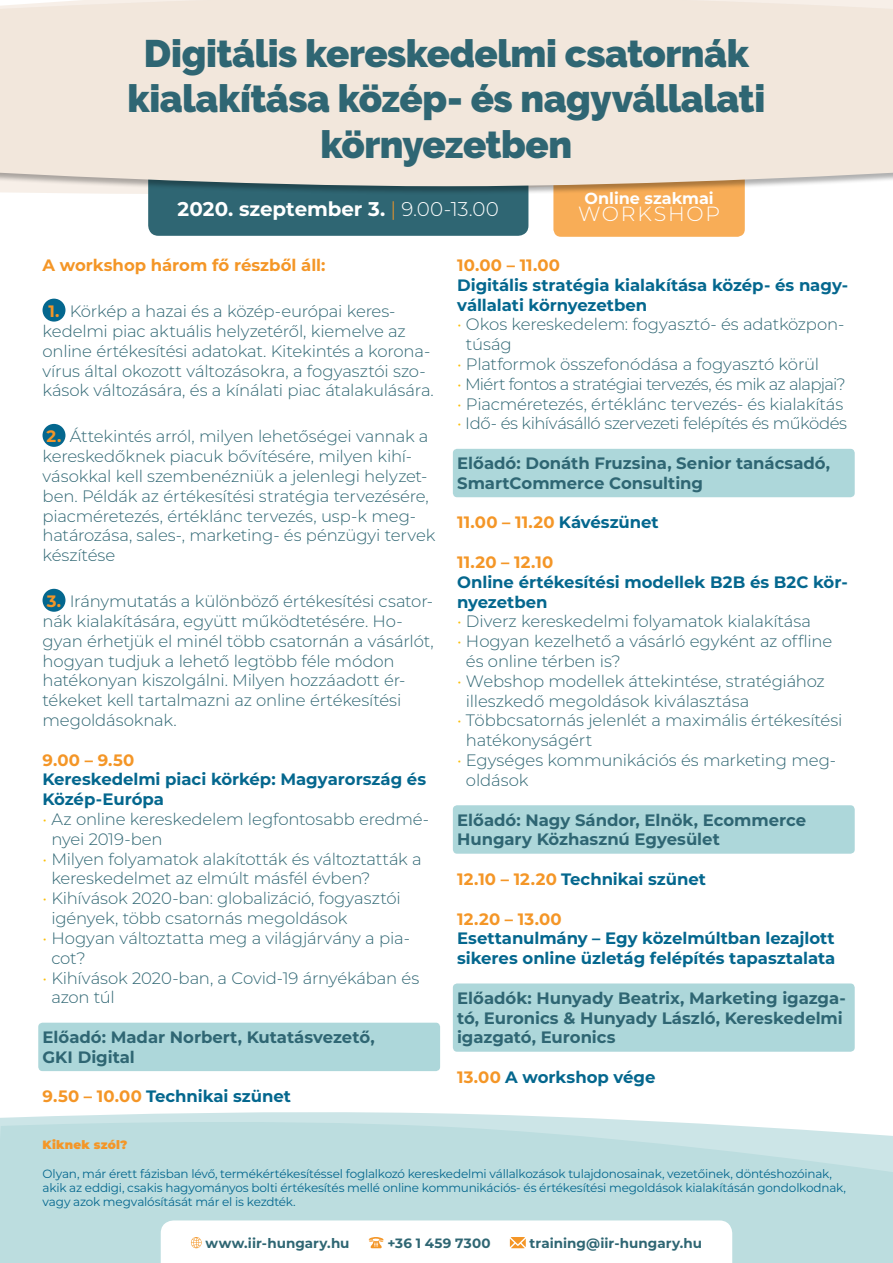
<style>
.page{position:relative;width:893px;height:1263px;background:#fff}
.page>*{position:absolute;margin:0;border:0;box-sizing:border-box;transform-origin:0 0}
.t1{font:900 38.25px/45.9px "Raleway";letter-spacing:-.01em;color:#2f6673;text-align:center}
.t2{font:300 20.55px "Montserrat";letter-spacing:.09em;color:#fff}
.t3{font:700 19.8px "Montserrat";letter-spacing:-.005em;color:#fff}
.t4{font:300 16.5px/19.8px "Montserrat";letter-spacing:-.01em;color:#2f6673}
.t5{font:700 16.5px/19.8px "Montserrat";letter-spacing:-.005em;color:#04678e}
.t6{font:700 16.5px/19.8px "Montserrat";letter-spacing:-.005em;color:#2f6673}
.t7{font:700 16.5px "Montserrat";letter-spacing:.005em;color:#f49627}
.t8{font:300 16.5px "Montserrat";letter-spacing:-.045em;color:#2f6673}
.t9{font:300 16.5px "Montserrat";letter-spacing:-.03em;color:#2f6673}
.t10{font:700 16.05px "Montserrat";letter-spacing:-.005em;color:#fff}
.t11{font:700 13.5px "Montserrat";letter-spacing:.005em;color:#2f6673}
.t12{font:12px/14.4px "Montserrat";letter-spacing:-.015em;color:#04678e}
.t13{font:900 12px "Montserrat";letter-spacing:.015em;color:#f49627}
.s1{font-weight:300;color:#f49627}
.s2{font-weight:300}
.s3{font-weight:700;color:#f49627}
.s4{color:#fcc00c}
.s5{color:#f49627}
.s6{color:#04678e}
</style>
<div class="page">
<div style="left:38px;top:1023px;width:402px;height:48px;background:#add7da;border-radius:4px"></div>
<div style="left:43px;top:299px;width:22px;height:23px;background:#04678e;border-radius:50%"></div>
<div style="left:43px;top:424px;width:22px;height:23px;background:#04678e;border-radius:50%"></div>
<div style="left:43px;top:589px;width:22px;height:23px;background:#04678e;border-radius:50%"></div>
<div style="left:453px;top:449px;width:402px;height:48px;background:#add7da;border-radius:4px"></div>
<div style="left:453px;top:805px;width:402px;height:49px;background:#add7da;border-radius:4px"></div>
<div style="left:453px;top:983px;width:402px;height:69px;background:#add7da;border-radius:4px"></div>
<div style="left:148px;top:195px;width:380px;height:41px;background:#2f6673"></div>
<div style="left:553px;top:195px;width:192px;height:42px;background:#f8ad57"></div>
<div style="left:0;top:0;width:893px;height:195px;background:#000;opacity:.31"></div>
<div style="left:0;top:0;width:893px;height:186px;background:#f2e7dc"></div>
<svg style="left:0;top:1112px;width:893px;height:151px;background:#c1dfe1"></svg>
<svg style="left:161px;top:1220px;width:571px;height:43px"></svg>
<h1 class="t1" style="left:128px;top:30px;width:639px">Digitális kereskedelmi csatornák kialakítása közép- és nagyvállalati környezetben</h1>
<p class="t3" style="left:178px;top:195px;width:323px">2020. szeptember 3. <span class="s1">|</span> <span class="s2">9.00-13.00</span></p>
<p class="t10" style="left:584px;top:186px;width:131px">Online szakmai</p>
<p class="t2" style="left:578px;top:200px;width:144px">WORKSHOP</p>
<p class="t7" style="left:43px;top:253px;width:285px">A workshop három fő részből áll:</p>
<p class="t4" style="left:43px;top:301px;width:393px;text-indent:6px"><span class="s3">1.</span> Körkép a hazai és a közép-európai keres&shy;kedelmi piac aktuális helyzetéről, kiemelve az online értékesítési adatokat. Kitekintés a korona&shy;vírus által okozott változásokra, a fogyasztói szo&shy;kások változására, és a kínálati piac átalakulására.</p>
<p class="t4" style="left:43px;top:426px;width:394px"><span class="s3">2.</span> Áttekintés arról, milyen lehetőségei vannak a kereskedőknek piacuk bővítésére, milyen kihí&shy;vásokkal kell szembenézniük a jelenlegi helyzet&shy;ben. Példák az értékesítési stratégia tervezésére, piacméretezés, értéklánc tervezés, usp-k meg&shy;határozása, sales-, marketing- és pénzügyi tervek készítése</p>
<p class="t4" style="left:43px;top:591px;width:393px"><span class="s3">3.</span> Iránymutatás a különböző értékesítési csator&shy;nák kialakítására, együtt működtetésére. Ho&shy;gyan érhetjük el minél több csatornán a vásárlót, hogyan tudjuk a lehető legtöbb féle módon hatékonyan kiszolgálni. Milyen hozzáadott ér&shy;tékeket kell tartalmazni az online értékesítési megoldásoknak.</p>
<p class="t7" style="left:43px;top:748px;width:93px">9.00 – 9.50</p>
<p class="t5" style="left:43px;top:769px;width:385px">Kereskedelmi piaci körkép: Magyarország és<br>Közép-Európa</p>
<p class="t4" style="left:51px;top:809px;width:379px;text-indent:-9px"><span class="s4">•</span> Az online kereskedelem legfontosabb eredmé&shy;nyei 2019-ben</p>
<p class="t4" style="left:51px;top:848px;width:372px;text-indent:-9px"><span class="s4">•</span> Milyen folyamatok alakították és változtatták a kereskedelmet az elmúlt másfél évben?</p>
<p class="t4" style="left:51px;top:888px;width:351px;text-indent:-9px"><span class="s4">•</span> Kihívások 2020-ban: globalizáció, fogyasztói igények, több csatornás megoldások</p>
<p class="t4" style="left:51px;top:928px;width:360px;text-indent:-9px"><span class="s4">•</span> Hogyan változtatta meg a világjárvány a pia&shy;cot?</p>
<p class="t4" style="left:51px;top:967px;width:369px;text-indent:-9px"><span class="s4">•</span> Kihívások 2020-ban, a Covid-19 árnyékában és azon túl</p>
<p class="t6" style="left:43px;top:1026px;width:334px">Előadó: Madar Norbert, Kutatásvezető,<br>GKI Digital</p>
<p class="t5" style="left:43px;top:1086px;width:250px"><span class="s5">9.50 – 10.00</span> Technikai szünet</p>
<p class="t7" style="left:457px;top:253px;width:105px">10.00 – 11.00</p>
<p class="t5" style="left:457px;top:274px;width:393px">Digitális stratégia kialakítása közép- és nagy&shy;vállalati környezetben</p>
<p class="t4" style="left:466px;top:314px;width:380px;text-indent:-9px"><span class="s4">•</span> Okos kereskedelem: fogyasztó- és adatközpon&shy;túság</p>
<p class="t4" style="left:457px;top:354px;width:364px"><span class="s4">•</span> Platformok összefonódása a fogyasztó körül</p>
<p class="t8" style="left:457px;top:373px;width:390px"><span class="s4">•</span> Miért fontos a stratégiai tervezés, és mik az alapjai?</p>
<p class="t4" style="left:457px;top:393px;width:388px"><span class="s4">•</span> Piacméretezés, értéklánc tervezés- és kialakítás</p>
<p class="t9" style="left:457px;top:412px;width:391px"><span class="s4">•</span> Idő- és kihívásálló szervezeti felépítés és működés</p>
<p class="t6" style="left:457px;top:452px;width:374px">Előadó: Donáth Fruzsina, Senior tanácsadó,<br>SmartCommerce Consulting</p>
<p class="t7" style="left:457px;top:511px;width:203px">11.00 – 11.20 <span class="s6">Kávészünet</span></p>
<p class="t7" style="left:457px;top:550px;width:98px">11.20 – 12.10</p>
<p class="t5" style="left:457px;top:571px;width:392px">Online értékesítési modellek B2B és B2C kör&shy;nyezetben</p>
<p class="t4" style="left:457px;top:611px;width:355px"><span class="s4">•</span> Diverz kereskedelmi folyamatok kialakítása</p>
<p class="t4" style="left:466px;top:631px;width:368px;text-indent:-9px"><span class="s4">•</span> Hogyan kezelhető a vásárló egyként az offline és online térben is?</p>
<p class="t4" style="left:466px;top:671px;width:360px;text-indent:-9px"><span class="s4">•</span> Webshop modellek áttekintése, stratégiához illeszkedő megoldások kiválasztása</p>
<p class="t4" style="left:466px;top:710px;width:378px;text-indent:-9px"><span class="s4">•</span> Többcsatornás jelenlét a maximális értékesítési hatékonyságért</p>
<p class="t4" style="left:466px;top:750px;width:372px;text-indent:-9px"><span class="s4">•</span> Egységes kommunikációs és marketing meg&shy;oldások</p>
<p class="t6" style="left:457px;top:809px;width:351px">Előadó: Nagy Sándor, Elnök, Ecommerce<br>Hungary Közhasznú Egyesület</p>
<p class="t5" style="left:457px;top:868px;width:250px"><span class="s5">12.10 – 12.20</span> Technikai szünet</p>
<p class="t7" style="left:457px;top:907px;width:106px">12.20 – 13.00</p>
<p class="t5" style="left:457px;top:928px;width:380px">Esettanulmány – Egy közelmúltban lezajlott sikeres online üzletág felépítés tapasztalata</p>
<p class="t6" style="left:457px;top:987px;width:390px">Előadók: Hunyady Beatrix, Marketing igazga&shy;tó, Euronics &amp; Hunyady László, Kereskedelmi igazgató, Euronics</p>
<p class="t5" style="left:457px;top:1066px;width:200px"><span class="s5">13.00</span> A workshop vége</p>
<p class="t13" style="left:43px;top:1135px;width:86px">Kiknek szól?</p>
<p class="t12" style="left:43px;top:1166px;width:805px">Olyan, már érett fázisban lévő, termékértékesítéssel foglalkozó kereskedelmi vállalkozások tulajdonosainak, vezetőinek, döntéshozóinak, akik az eddigi, csakis hagyományos bolti értékesítés mellé online kommunikációs- és értékesítési megoldások kialakításán gondolkodnak, vagy azok megvalósítását már el is kezdték.</p>
<p class="t11" style="left:205px;top:1234px;width:146px">www.iir-hungary.hu</p>
<p class="t11" style="left:387px;top:1234px;width:105px">+36 1 459 7300</p>
<p class="t11" style="left:530px;top:1234px;width:174px">training@iir-hungary.hu</p>
</div>
